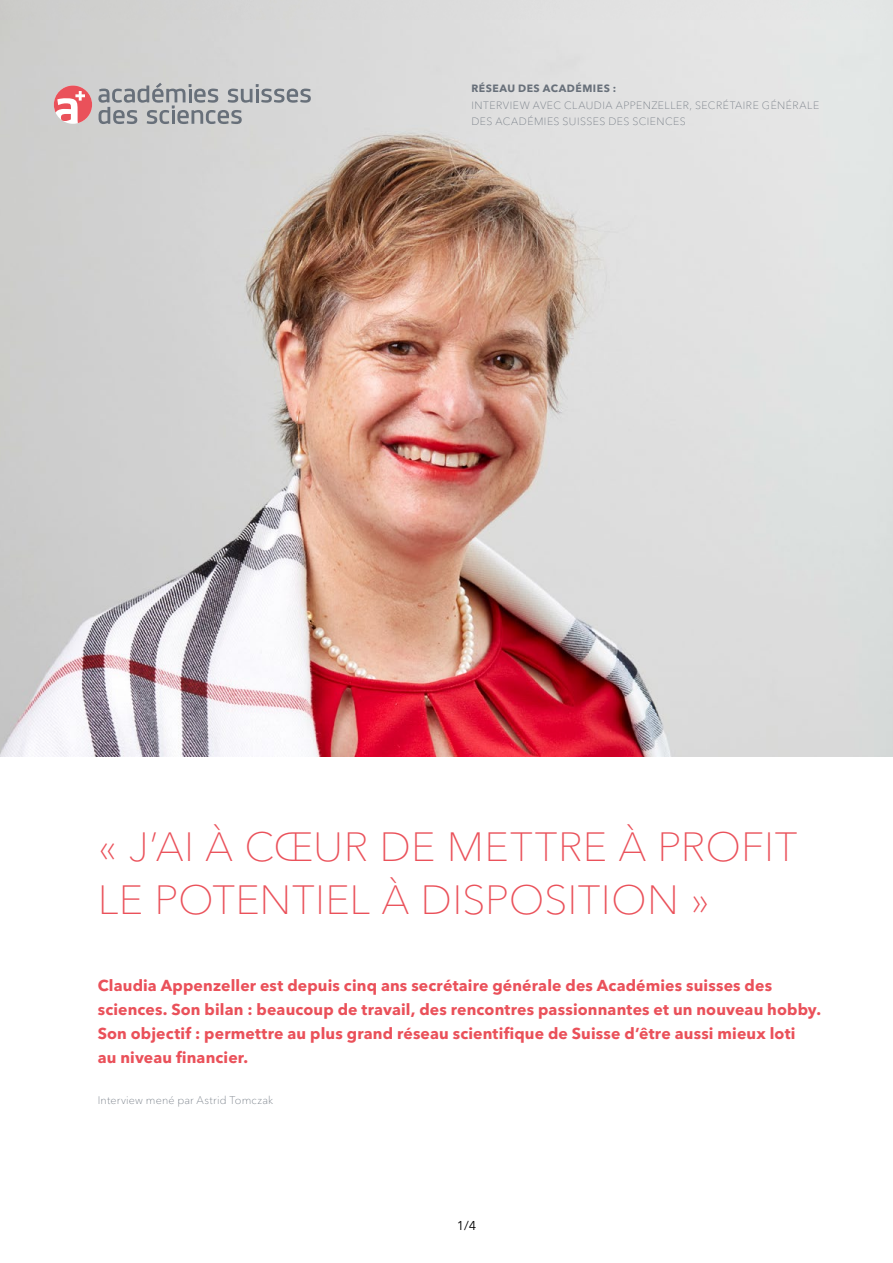
<style>
.page{position:relative;width:893px;height:1263px;background:#fff}
.page>*{position:absolute;margin:0;border:0;box-sizing:border-box;transform-origin:0 0}
.t1{font:100 40.5px/52.7px "Avenir Next LT Pro";letter-spacing:.005em;color:#ea515a}
.t2{font:700 15.75px/24px "Avenir Next LT Pro";letter-spacing:.01em;color:#ea515a}
.t3{font:12.75px "Avenir Next LT Pro";color:#000}
.t4{font:100 10.95px "Avenir Next LT Pro";letter-spacing:.015em;color:#68707a}
.t5{font:100 10.5px/16.5px "Avenir Next LT Pro";letter-spacing:.045em;color:#68707a}
.t6{font:700 10.5px "Avenir Next LT Pro";letter-spacing:.045em;color:#68707a}
</style>
<div class="page">
<img style="left:0;top:19px;width:893px;height:737px">
<div style="left:0;top:0;width:893px;height:19px;background:linear-gradient(to right,#cdcccb,#e8e9ea)"></div>
<svg style="left:54px;top:86px;width:38px;height:37px"></svg>
<svg style="left:98px;top:83px;width:213px;height:41px;background:#b7b9bb"></svg>
<p class="t6" style="left:471px;top:82px;width:147px">RÉSEAU DES ACADÉMIES :</p>
<p class="t5" style="left:471px;top:97px;width:349px">INTERVIEW AVEC CLAUDIA APPENZELLER, SECRÉTAIRE GÉNÉRALE<br>DES ACADÉMIES SUISSES DES SCIENCES</p>
<h1 class="t1" style="left:98px;top:821px;width:701px">« J’AI À CŒUR DE METTRE À PROFIT<br>LE POTENTIEL À DISPOSITION »</h1>
<p class="t2" style="left:98px;top:973px;width:725px">Claudia Appenzeller est depuis cinq ans secrétaire générale des Académies suisses des sciences. Son bilan : beaucoup de travail, des rencontres passionnantes et un nouveau hobby.<br>Son objectif : permettre au plus grand réseau scientifique de Suisse d’être aussi mieux loti<br>au niveau financier.</p>
<p class="t4" style="left:98px;top:1094px;width:177px">Interview mené par Astrid Tomczak</p>
<p class="t3" style="left:457px;top:1218px;width:21px">1/4</p>
</div>
